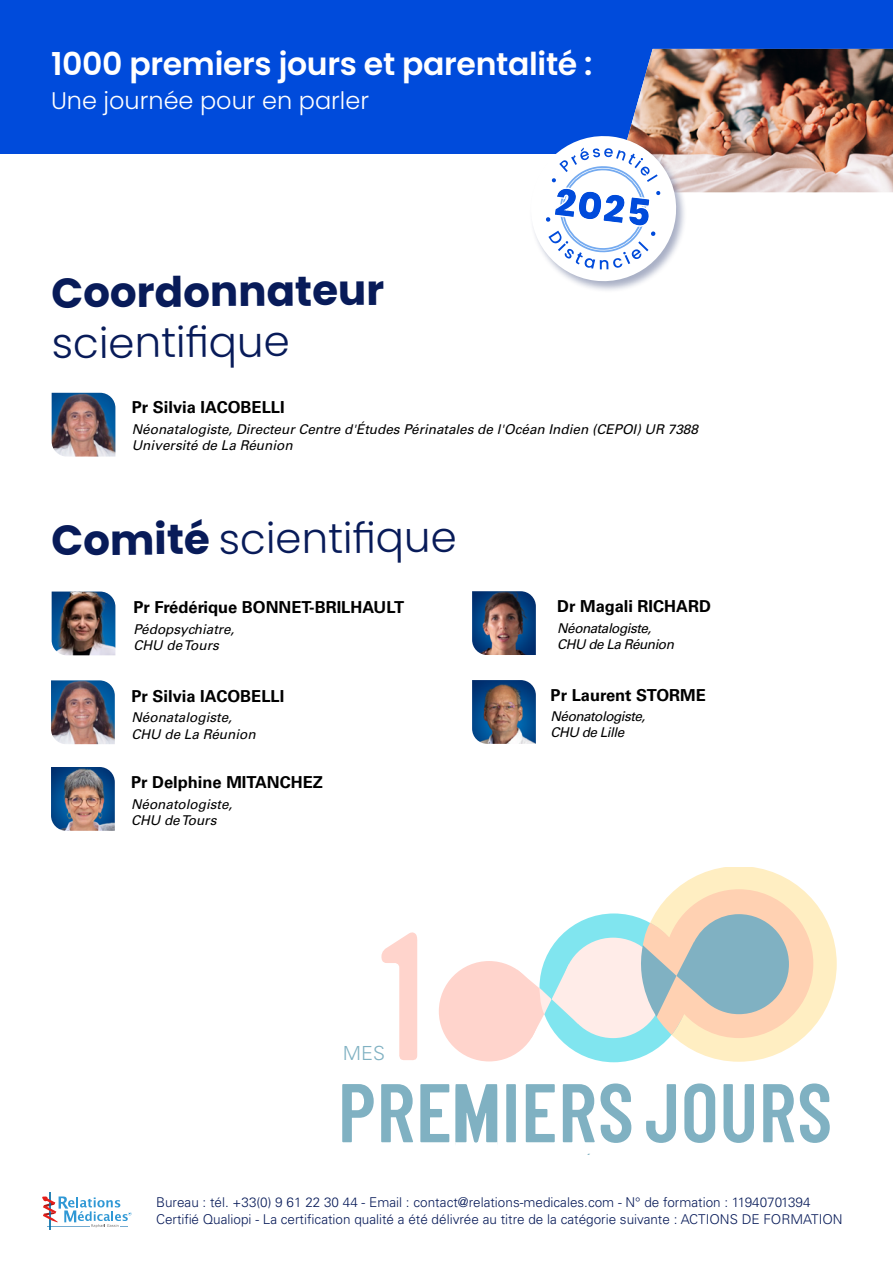
<style>
.page{position:relative;width:893px;height:1263px;background:#fff}
.page>*{position:absolute;margin:0;border:0;box-sizing:border-box;transform-origin:0 0}
.t1{font:300 42px "Poppins";color:#081b59}
.t2{font:700 42px "Poppins";color:#081b59}
.t3{font:600 31.5px "Poppins";letter-spacing:-.01em;color:#fff}
.t4{font:300 24px "Poppins";color:#fff}
.t5{font:300 19.5px "Univers";color:#006486}
.t6{font:700 16.5px "Univers LT Std";color:#000}
.t7{font:300 13.5px/16.5px "Univers LT Std";color:#081b59}
.t8{font:italic 13.5px/16.2px "Univers LT Std";color:#000}
.t9{font:italic 13.5px/16.2px "Univers LT Std";letter-spacing:-.035em;color:#000}
.s1{font-weight:700}
</style>
<div class="page">
<div style="left:0;top:0;width:893px;height:153px;background:#004bdb"></div>
<hr style="left:50px;top:1192px;width:1px;height:37px;background:#006ca7">
<svg style="left:42px;top:1196px;width:89px;height:32px"></svg>
<img style="left:52px;top:393px;width:63px;height:64px">
<img style="left:52px;top:591px;width:63px;height:64px">
<img style="left:51px;top:680px;width:64px;height:64px">
<img style="left:51px;top:767px;width:64px;height:64px">
<img style="left:472px;top:591px;width:64px;height:64px">
<img style="left:472px;top:680px;width:64px;height:64px">
<svg style="left:381px;top:932px;width:37px;height:128px"></svg>
<div style="left:539px;top:913px;width:149px;height:149px;background:#80e5ef;border-radius:50%"></div>
<div style="left:563px;top:938px;width:100px;height:100px;background:#ffece8;border-radius:50%"></div>
<div style="left:439px;top:961px;width:100px;height:100px;background:#ffd4cc;border-radius:50%"></div>
<svg style="left:513px;top:964px;width:65px;height:74px"></svg>
<svg style="left:634px;top:867px;width:203px;height:195px"></svg>
<svg style="left:342px;top:1084px;width:32px;height:58px"></svg>
<svg style="left:381px;top:1084px;width:32px;height:58px"></svg>
<svg style="left:420px;top:1084px;width:29px;height:58px"></svg>
<svg style="left:455px;top:1084px;width:42px;height:60px"></svg>
<svg style="left:506px;top:1084px;width:10px;height:58px"></svg>
<svg style="left:526px;top:1084px;width:29px;height:58px"></svg>
<svg style="left:563px;top:1083px;width:68px;height:60px"></svg>
<svg style="left:646px;top:1084px;width:30px;height:59px"></svg>
<svg style="left:684px;top:1083px;width:31px;height:60px"></svg>
<svg style="left:723px;top:1084px;width:31px;height:59px"></svg>
<svg style="left:763px;top:1084px;width:31px;height:58px"></svg>
<svg style="left:800px;top:1083px;width:30px;height:60px"></svg>
<div style="left:529px;top:134px;width:159px;height:159px;background:#081b59;opacity:.35"></div>
<img style="left:527px;top:49px;width:366px;height:236px">
<h2 class="t3" style="left:51px;top:45px;width:543px">1000 premiers jours et parentalité :</h2>
<h3 class="t4" style="left:51px;top:87px;width:320px">Une journée pour en parler</h3>
<h1 class="t2" style="left:51px;top:267px;width:335px">Coordonnateur</h1>
<h1 class="t1" style="left:52px;top:318px;width:240px">scientifique</h1>
<p class="t6" style="left:132px;top:398px;width:154px">Pr Silvia IACOBELLI</p>
<p class="t8" style="left:132px;top:421px;width:567px">Néonatalogiste, Directeur Centre d'Études Périnatales de l'Océan Indien (CEPOI) UR 7388<br>Université de La Réunion</p>
<h1 class="t1" style="left:51px;top:514px;width:408px"><span class="s1">Comité</span> scientifique</h1>
<p class="t6" style="left:133px;top:598px;width:272px">Pr Frédérique BONNET-BRILHAULT</p>
<p class="t8" style="left:133px;top:621px;width:102px">Pédopsychiatre,<br>CHU de Tours</p>
<p class="t6" style="left:131px;top:686px;width:154px">Pr Silvia IACOBELLI</p>
<p class="t8" style="left:131px;top:710px;width:126px">Néonatalogiste,<br>CHU de La Réunion</p>
<p class="t6" style="left:131px;top:773px;width:193px">Pr Delphine MITANCHEZ</p>
<p class="t8" style="left:131px;top:796px;width:103px">Néonatologiste,<br>CHU de Tours</p>
<h3 class="t5" style="left:343px;top:1041px;width:44px">MES</h3>
<p class="t6" style="left:557px;top:597px;width:155px">Dr Magali RICHARD</p>
<p class="t9" style="left:557px;top:620px;width:118px">Néonatalogiste,<br>CHU de La Réunion</p>
<p class="t6" style="left:551px;top:685px;width:157px">Pr Laurent STORME</p>
<p class="t9" style="left:551px;top:709px;width:96px">Néonatologiste,<br>CHU de Lille</p>
<p class="t7" style="left:156px;top:1194px;width:688px">Bureau : tél. +33(0) 9 61 22 30 44 - Email : contact@relations-medicales.com - N° de formation : 11940701394<br>Certifié Qualiopi - La certification qualité a été délivrée au titre de la catégorie suivante : ACTIONS DE FORMATION</p>
</div>
